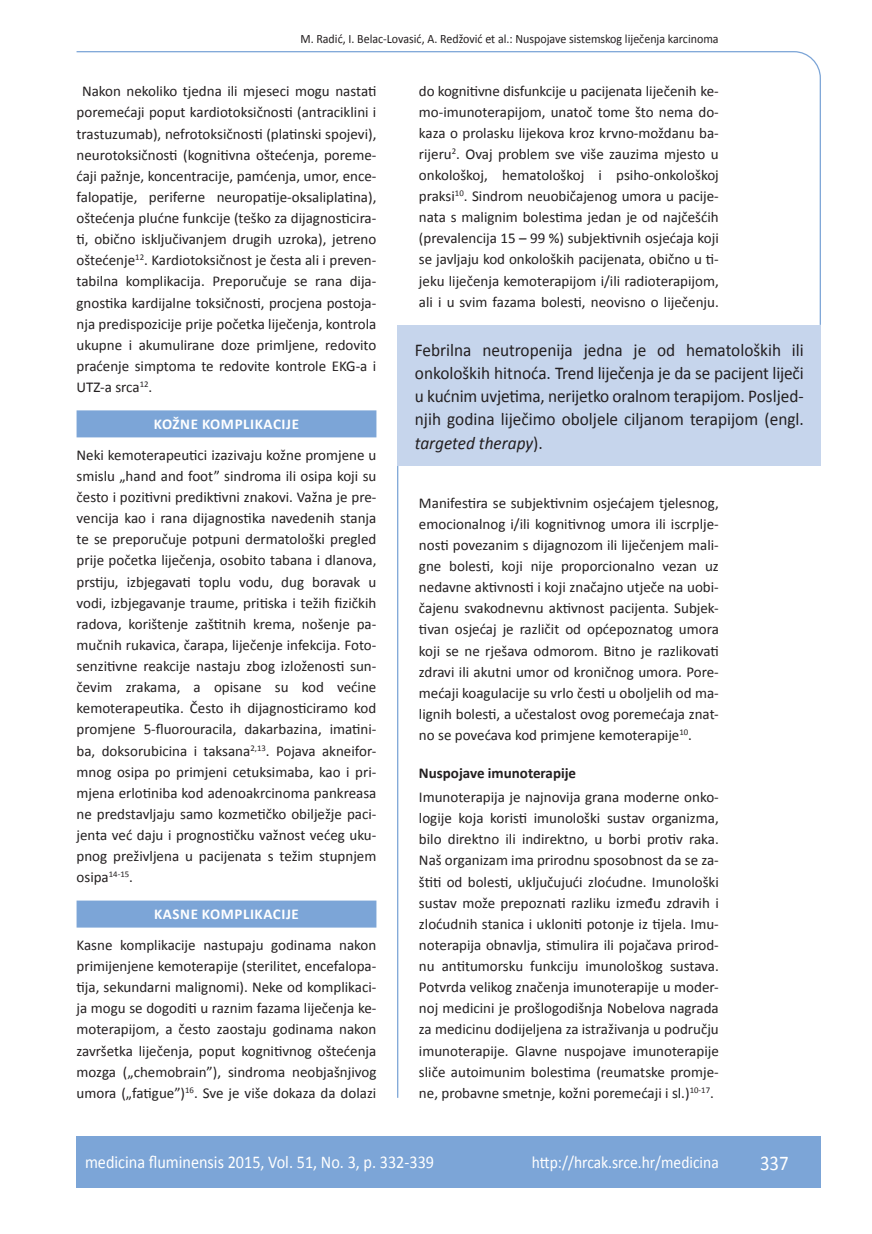
<style>
.page{position:relative;width:872px;height:1234px;background:#fff}
.page>*{position:absolute;margin:0;border:0;box-sizing:border-box;transform-origin:0 0}
.t1{font:21px "Calibri";color:#fff;scale:.9 1}
.t2{font:18px/23.1px "Calibri";color:#231f20;text-align:justify;scale:.96 1}
.t3{font:18px "Calibri";color:#fff;scale:.9 1}
.t4{font:17.25px "Calibri";color:#fff;scale:.9 1}
.t5{font:15px/21.1px "Calibri";color:#231f20;text-align:justify}
.t6{font:700 15px "Calibri";letter-spacing:.04em;color:#fff}
.t7{font:700 15px "Calibri";color:#231f20}
.t8{font:12.75px "Calibri";color:#231f20;scale:.94 1}
.s1{font-style:italic}
</style>
<div class="page">
<svg style="left:76px;top:51px;width:745px;height:274px"></svg>
<hr style="left:397px;top:325px;width:1px;height:772px;background:#7ca5d7">
<div style="left:77px;top:1135px;width:744px;height:51px;background:#7ca5d7"></div>
<div style="left:77px;top:410px;width:299px;height:27px;background:#7ca5d7"></div>
<div style="left:77px;top:900px;width:299px;height:27px;background:#7ca5d7"></div>
<div style="left:398px;top:325px;width:423px;height:140px;background:#c6d5ec"></div>
<p class="t8" style="left:300px;top:30px;width:446px">M. Radić, I. Belac-Lovasić, A. Redžović et al.: Nuspojave sistemskog liječenja karcinoma</p>
<p class="t5" style="left:77px;top:80px;width:301px;text-indent:6px">Nakon nekoliko tjedna ili mjeseci mogu nastati poremećaji poput kardiotoksičnosti (antraciklini i trastuzumab), nefrotoksičnosti (platinski spojevi), neurotoksičnosti (kognitivna oštećenja, poreme&shy;ćaji pažnje, koncentracije, pamćenja, umor, ence&shy;falopatije, periferne neuropatije-oksaliplatina), oštećenja plućne funkcije (teško za dijagnosticira&shy;ti, obično isključivanjem drugih uzroka), jetreno oštećenje<sup>12</sup>. Kardiotoksičnost je česta ali i preven&shy;tabilna komplikacija. Preporučuje se rana dija&shy;gnostika kardijalne toksičnosti, procjena postoja&shy;nja predispozicije prije početka liječenja, kontrola ukupne i akumulirane doze primljene, redovito praćenje simptoma te redovite kontrole EKG-a i UTZ-a srca<sup>12</sup>.</p>
<p class="t6" style="left:154px;top:415px;width:147px">KOŽNE KOMPLIKACIJE</p>
<p class="t5" style="left:77px;top:443px;width:301px">Neki kemoterapeutici izazivaju kožne promjene u smislu „hand and foot” sindroma ili osipa koji su često i pozitivni prediktivni znakovi. Važna je pre&shy;vencija kao i rana dijagnostika navedenih stanja te se preporučuje potpuni dermatološki pregled prije početka liječenja, osobito tabana i dlanova, prstiju, izbjegavati toplu vodu, dug boravak u vodi, izbjegavanje traume, pritiska i težih fizičkih radova, korištenje zaštitnih krema, nošenje pa&shy;mučnih rukavica, čarapa, liječenje infekcija. Foto&shy;senzitivne reakcije nastaju zbog izloženosti sun&shy;čevim zrakama, a opisane su kod većine kemoterapeutika. Često ih dijagnosticiramo kod promjene 5-fluorouracila, dakarbazina, imatini&shy;ba, doksorubicina i taksana<sup>2,13</sup>. Pojava akneifor&shy;mnog osipa po primjeni cetuksimaba, kao i pri&shy;mjena erlotiniba kod adenoakrcinoma pankreasa ne predstavljaju samo kozmetičko obilježje paci&shy;jenta već daju i prognostičku važnost većeg uku&shy;pnog preživljena u pacijenata s težim stupnjem osipa<sup>14-15</sup>.</p>
<p class="t6" style="left:154px;top:904px;width:146px">KASNE KOMPLIKACIJE</p>
<p class="t5" style="left:77px;top:933px;width:301px">Kasne komplikacije nastupaju godinama nakon primijenjene kemoterapije (sterilitet, encefalopa&shy;tija, sekundarni malignomi). Neke od komplikaci&shy;ja mogu se dogoditi u raznim fazama liječenja ke&shy;moterapijom, a često zaostaju godinama nakon završetka liječenja, poput kognitivnog oštećenja mozga („chemobrain”), sindroma neobjašnjivog umora („fatigue”)<sup>16</sup>. Sve je više dokaza da dolazi</p>
<p class="t5" style="left:419px;top:80px;width:301px">do kognitivne disfunkcije u pacijenata liječenih ke&shy;mo-imunoterapijom, unatoč tome što nema do&shy;kaza o prolasku lijekova kroz krvno-moždanu ba&shy;rijeru<sup>2</sup>. Ovaj problem sve više zauzima mjesto u onkološkoj, hematološkoj i psiho-onkološkoj praksi<sup>10</sup>. Sindrom neuobičajenog umora u pacije&shy;nata s malignim bolestima jedan je od najčešćih (prevalencija 15 – 99 %) subjektivnih osjećaja koji se javljaju kod onkoloških pacijenata, obično u ti&shy;jeku liječenja kemoterapijom i/ili radioterapijom, ali i u svim fazama bolesti, neovisno o liječenju.</p>
<p class="t2" style="left:415px;top:337px;width:407px">Febrilna neutropenija jedna je od hematoloških ili onkoloških hitnoća. Trend liječenja je da se pacijent liječi u kućnim uvjetima, nerijetko oralnom terapijom. Posljed&shy;njih godina liječimo oboljele ciljanom terapijom (engl. <span class="s1">targeted therapy</span>).</p>
<p class="t5" style="left:419px;top:491px;width:301px">Manifestira se subjektivnim osjećajem tjelesnog, emocionalnog i/ili kognitivnog umora ili iscrplje&shy;nosti povezanim s dijagnozom ili liječenjem mali&shy;gne bolesti, koji nije proporcionalno vezan uz nedavne aktivnosti i koji značajno utječe na uobi&shy;čajenu svakodnevnu aktivnost pacijenta. Subjek&shy;tivan osjećaj je različit od općepoznatog umora koji se ne rješava odmorom. Bitno je razlikovati zdravi ili akutni umor od kroničnog umora. Pore&shy;mećaji koagulacije su vrlo česti u oboljelih od ma&shy;lignih bolesti, a učestalost ovog poremećaja znat&shy;no se povećava kod primjene kemoterapije<sup>10</sup>.</p>
<p class="t7" style="left:419px;top:763px;width:159px">Nuspojave imunoterapije</p>
<p class="t5" style="left:419px;top:785px;width:301px">Imunoterapija je najnovija grana moderne onko&shy;logije koja koristi imunološki sustav organizma, bilo direktno ili indirektno, u borbi protiv raka.<br>Naš organizam ima prirodnu sposobnost da se za&shy;štiti od bolesti, uključujući zloćudne. Imunološki sustav može prepoznati razliku između zdravih i zloćudnih stanica i ukloniti potonje iz tijela. Imu&shy;noterapija obnavlja, stimulira ili pojačava prirod&shy;nu antitumorsku funkciju imunološkog sustava.<br>Potvrda velikog značenja imunoterapije u moder&shy;noj medicini je prošlogodišnja Nobelova nagrada za medicinu dodijeljena za istraživanja u području imunoterapije. Glavne nuspojave imunoterapije sliče autoimunim bolestima (reumatske promje&shy;ne, probavne smetnje, kožni poremećaji i sl.)<sup>10-17</sup>.</p>
<p class="t3" style="left:85px;top:1150px;width:389px">medicina fluminensis 2015, Vol. 51, No. 3, p. 332-339</p>
<p class="t4" style="left:532px;top:1151px;width:209px">http://hrcak.srce.hr/medicina</p>
<h1 class="t1" style="left:760px;top:1149px;width:33px">337</h1>
</div>
